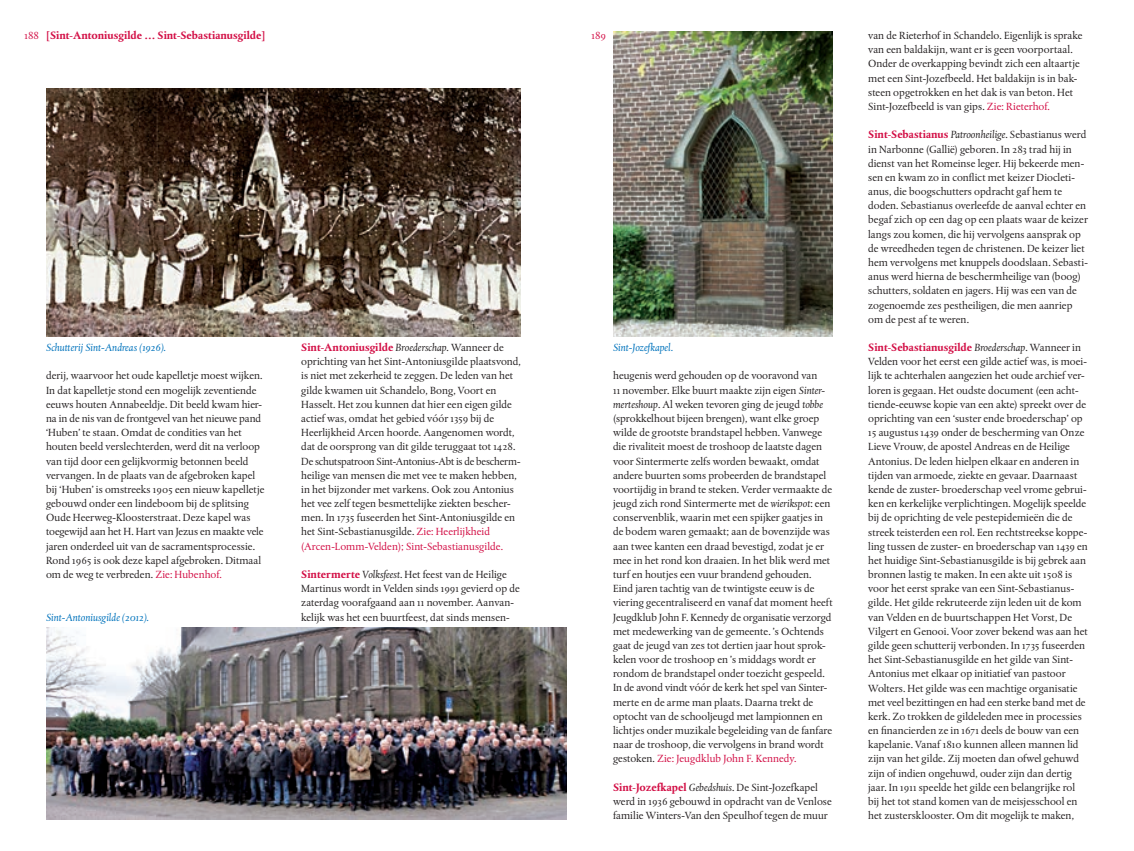
<style>
.page{position:relative;width:1134px;height:851px;background:#fff}
.page>*{position:absolute;margin:0;border:0;box-sizing:border-box;transform-origin:0 0}
.t1{font:11px/14.1px "DTL Albertina ST";letter-spacing:-.005em;color:#231f20}
.t2{font:italic 11px "DTL Albertina ST";color:#0073bc}
.t3{font:700 11px "DTL Albertina ST";color:#d20d44}
.t4{font:11px "DTL Albertina T Caps";letter-spacing:-.015em;color:#d20d44}
.s1{font-weight:700;color:#d20d44}
.s2{font-style:italic}
.s3{font-family:"DTL Albertina T Caps"}
.s4{color:#d20d44}
</style>
<div class="page">
<img style="left:46px;top:89px;width:475px;height:248px">
<img style="left:613px;top:32px;width:220px;height:305px">
<img style="left:46px;top:627px;width:521px;height:192px">
<p class="t3" style="left:46px;top:28px;width:221px">[Sint-Antoniusgilde … Sint-Sebastianusgilde]</p>
<p class="t4" style="left:25px;top:29px;width:16px">188</p>
<p class="t4" style="left:592px;top:29px;width:16px">189</p>
<p class="t1" style="left:301px;top:340px;width:221px"><span class="s1">Sint-Antoniusgilde</span> <span class="s2">Broederschap</span>. Wanneer de oprichting van het Sint-Antoniusgilde plaatsvond, is niet met zekerheid te zeggen. De leden van het gilde kwamen uit Schandelo, Bong, Voort en Hasselt. Het zou kunnen dat hier een eigen gilde actief was, omdat het gebied vóór <span class="s3">1</span>359 bij de Heerlijkheid Arcen hoorde. Aangenomen wordt, dat de oorsprong van dit gilde teruggaat tot <span class="s3">1</span>428.<br>De schutspatroon Sint-Antonius-Abt is de bescherm&shy;heilige van mensen die met vee te maken hebben, in het bijzonder met varkens. Ook zou Antonius het vee zelf tegen besmettelijke ziekten bescher&shy;men. In <span class="s3">1</span>735 fuseerden het Sint-Antoniusgilde en het Sint-Sebastianusgilde. <span class="s4">Zie: Heerlijkheid (Arcen-Lomm-Velden); Sint-Sebastianusgilde.</span></p>
<p class="t1" style="left:301px;top:567px;width:220px"><span class="s1">Sintermerte</span> <span class="s2">Volksfeest</span>. Het feest van de Heilige Martinus wordt in Velden sinds <span class="s3">1</span>99<span class="s3">1</span> gevierd op de zaterdag voorafgaand aan <span class="s3">11</span> november. Aanvan&shy;kelijk was het een buurtfeest, dat sinds mensen-</p>
<p class="t2" style="left:46px;top:341px;width:121px">Schutterij Sint-Andreas (<span class="s3">1</span>926).</p>
<p class="t2" style="left:613px;top:341px;width:62px">Sint-Jozefkapel.</p>
<p class="t1" style="left:46px;top:368px;width:220px">derij, waarvoor het oude kapelletje moest wijken.<br>In dat kapelletje stond een mogelijk zeventiende eeuws houten Annabeeldje. Dit beeld kwam hier&shy;na in de nis van de frontgevel van het nieuwe pand ‘Huben’ te staan. Omdat de condities van het houten beeld verslechterden, werd dit na verloop van tijd door een gelijkvormig betonnen beeld vervangen. In de plaats van de afgebroken kapel bij ‘Huben’ is omstreeks <span class="s3">1</span>905 een nieuw kapelletje gebouwd onder een lindeboom bij de splitsing Oude Heerweg-Kloosterstraat. Deze kapel was toegewijd aan het H. Hart van Jezus en maakte vele jaren onderdeel uit van de sacramentsprocessie.<br>Rond <span class="s3">1</span>965 is ook deze kapel afgebroken. Ditmaal om de weg te verbreden. <span class="s4">Zie: Hubenhof.</span></p>
<p class="t1" style="left:613px;top:368px;width:221px">heugenis werd gehouden op de vooravond van<br><span class="s3">11</span> november. Elke buurt maakte zijn eigen <span class="s2">Sinter&shy;merteshoup</span>. Al weken tevoren ging de jeugd <span class="s2">tobbe </span>(sprokkelhout bijeen brengen), want elke groep wilde de grootste brandstapel hebben. Vanwege die rivaliteit moest de troshoop de laatste dagen voor Sintermerte zelfs worden bewaakt, omdat andere buurten soms probeerden de brandstapel voortijdig in brand te steken. Verder vermaakte de jeugd zich rond Sintermerte met de <span class="s2">wierikspot</span>: een conservenblik, waarin met een spijker gaatjes in de bodem waren gemaakt; aan de bovenzijde was aan twee kanten een draad bevestigd, zodat je er mee in het rond kon draaien. In het blik werd met turf en houtjes een vuur brandend gehouden.<br>Eind jaren tachtig van de twintigste eeuw is de viering gecentraliseerd en vanaf dat moment heeft Jeugdklub John F. Kennedy de organisatie verzorgd met medewerking van de gemeente. ’s Ochtends gaat de jeugd van zes tot dertien jaar hout sprok&shy;kelen voor de troshoop en ’s middags wordt er rondom de brandstapel onder toezicht gespeeld.<br>In de avond vindt vóór de kerk het spel van Sinter&shy;merte en de arme man plaats. Daarna trekt de optocht van de schooljeugd met lampionnen en lichtjes onder muzikale begeleiding van de fanfare naar de troshoop, die vervolgens in brand wordt gestoken. <span class="s4">Zie: Jeugdklub John F. Kennedy.</span></p>
<p class="t1" style="left:613px;top:780px;width:220px"><span class="s1">Sint-Jozefkapel</span> <span class="s2">Gebedshuis</span>. De Sint-Jozefkapel werd in <span class="s3">1</span>936 gebouwd in opdracht van de Venlose familie Winters-Van den Speulhof tegen de muur</p>
<p class="t2" style="left:46px;top:610px;width:104px">Sint-Antoniusgilde (20<span class="s3">1</span>2).</p>
<p class="t1" style="left:868px;top:28px;width:216px">van de Rieterhof in Schandelo. Eigenlijk is sprake van een baldakijn, want er is geen voorportaal.<br>Onder de overkapping bevindt zich een altaartje met een Sint-Jozefbeeld. Het baldakijn is in bak&shy;steen opgetrokken en het dak is van beton. Het Sint-Jozefbeeld is van gips. <span class="s4">Zie: Rieterhof.</span></p>
<p class="t1" style="left:868px;top:128px;width:221px"><span class="s1">Sint-Sebastianus</span> <span class="s2">Patroonheilige</span>. Sebastianus werd in Narbonne (Gallië) geboren. In 283 trad hij in dienst van het Romeinse leger. Hij bekeerde men&shy;sen en kwam zo in conflict met keizer Diocleti&shy;anus, die boogschutters opdracht gaf hem te doden. Sebastianus overleefde de aanval echter en begaf zich op een dag op een plaats waar de keizer langs zou komen, die hij vervolgens aansprak op de wreedheden tegen de christenen. De keizer liet hem vervolgens met knuppels doodslaan. Sebasti&shy;anus werd hierna de beschermheilige van (boog) schutters, soldaten en jagers. Hij was een van de zogenoemde zes pestheiligen, die men aanriep om de pest af te weren.</p>
<p class="t1" style="left:868px;top:340px;width:221px"><span class="s1">Sint-Sebastianusgilde</span> <span class="s2">Broederschap</span>. Wanneer in Velden voor het eerst een gilde actief was, is moei&shy;lijk te achterhalen aangezien het oude archief ver&shy;loren is gegaan. Het oudste document (een acht&shy;tiende-eeuwse kopie van een akte) spreekt over de oprichting van een ‘suster ende broederschap’ op <span class="s3">1</span>5 augustus <span class="s3">1</span>439 onder de bescherming van Onze Lieve Vrouw, de apostel Andreas en de Heilige Antonius. De leden hielpen elkaar en anderen in tijden van armoede, ziekte en gevaar. Daarnaast kende de zuster- broederschap veel vrome gebrui&shy;ken en kerkelijke verplichtingen. Mogelijk speelde bij de oprichting de vele pestepidemieën die de streek teisterden een rol. Een rechtstreekse koppe&shy;ling tussen de zuster- en broederschap van <span class="s3">1</span>439 en het huidige Sint-Sebastianusgilde is bij gebrek aan bronnen lastig te maken. In een akte uit <span class="s3">1</span>508 is voor het eerst sprake van een Sint-Sebastianus&shy;gilde. Het gilde rekruteerde zijn leden uit de kom van Velden en de buurtschappen Het Vorst, De Vilgert en Genooi. Voor zover bekend was aan het gilde geen schutterij verbonden. In <span class="s3">1</span>735 fuseerden het Sint-Sebastianusgilde en het gilde van Sint-Antonius met elkaar op initiatief van pastoor Wolters. Het gilde was een machtige organisatie met veel bezittingen en had een sterke band met de kerk. Zo trokken de gildeleden mee in processies en financierden ze in <span class="s3">1</span>67<span class="s3">1</span> deels de bouw van een kapelanie. Vanaf <span class="s3">1</span>8<span class="s3">1</span>0 kunnen alleen mannen lid zijn van het gilde. Zij moeten dan ofwel gehuwd zijn of indien ongehuwd, ouder zijn dan dertig jaar. In <span class="s3">1</span>9<span class="s3">11</span> speelde het gilde een belangrijke rol bij het tot stand komen van de meisjesschool en het zustersklooster. Om dit mogelijk te maken,</p>
</div>
